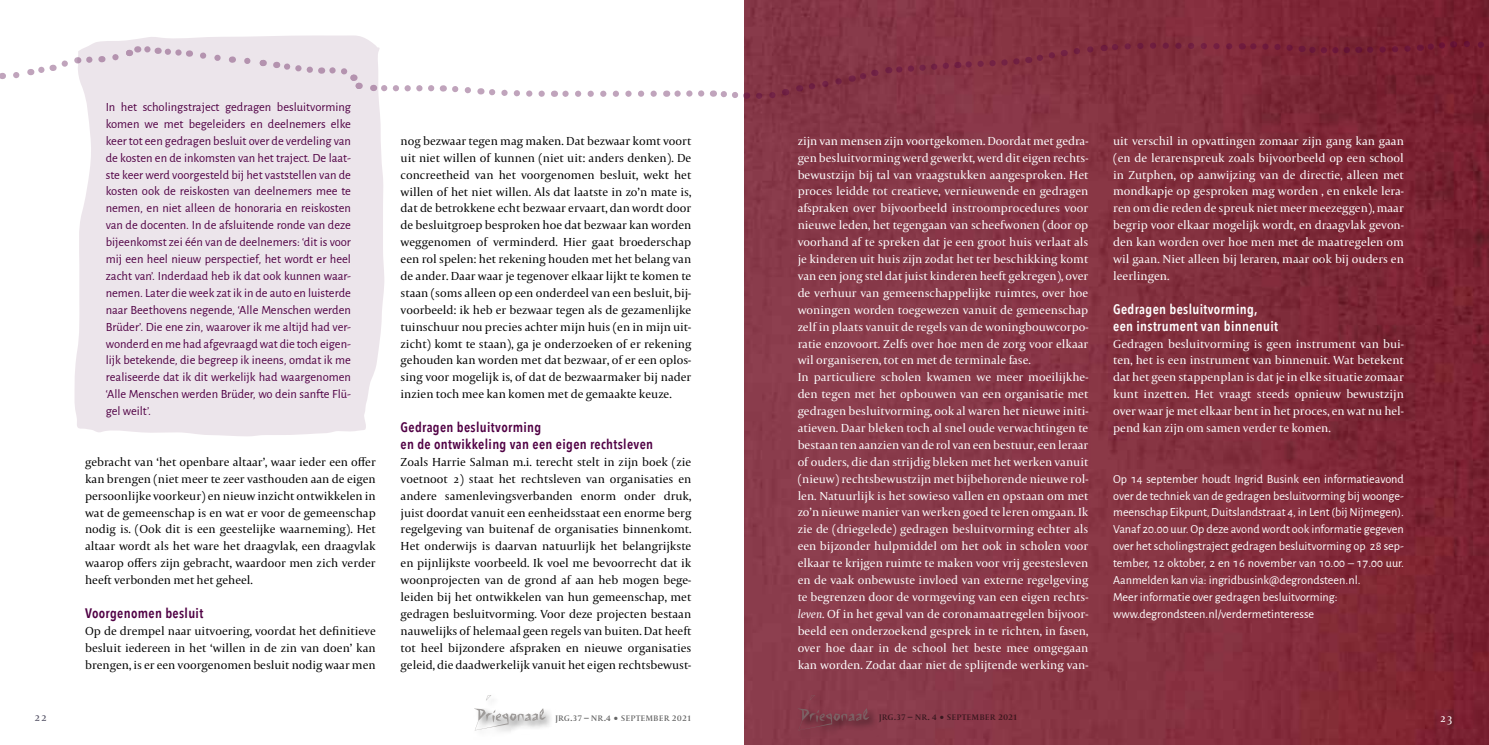
<style>
.page{position:relative;width:1489px;height:745px;background:#fff}
.page>*{position:absolute;margin:0;border:0;box-sizing:border-box;transform-origin:0 0}
.t1{font:600 13.75px/16.9px "Avenir Next Condensed";letter-spacing:.025em;color:#500044}
.t2{font:600 13.75px/16.9px "Avenir Next Condensed";letter-spacing:.025em;color:#fff}
.t3{font:12.5px/16.9px "Alegreya Sans";color:#500044;text-align:justify}
.t4{font:12.25px/16.9px "Capitolium 2";color:#fff;text-align:justify}
.t5{font:12.25px/16.9px "Capitolium 2";color:#000;text-align:justify}
.t6{font:12.25px/16.9px "Alegreya Sans";color:#fff}
.t7{font:12.25px "Capitolium 2";color:#565467}
.t8{font:11.25px "Capitolium 2";color:#000}
.s1{font-style:italic}
.s2{font-weight:700}
</style>
<div class="page">
<img style="left:745px;top:0;width:743px;height:744px">
<svg style="left:486px;top:695px;width:5px;height:5px"></svg>
<svg style="left:474px;top:708px;width:72px;height:22px"></svg>
<div style="left:795px;top:692px;width:84px;height:47px;background:#8a3c4c"></div>
<svg style="left:798px;top:708px;width:71px;height:22px"></svg>
<div style="left:74px;top:35px;width:310px;height:401px;background:#ece5eb"></div>
<svg style="left:1241px;top:40px;width:248px;height:16px"></svg>
<svg style="left:1103px;top:40px;width:132px;height:14px"></svg>
<svg style="left:554px;top:42px;width:543px;height:58px"></svg>
<svg style="left:480px;top:88px;width:65px;height:9px"></svg>
<svg style="left:232px;top:53px;width:239px;height:44px"></svg>
<svg style="left:29px;top:43px;width:196px;height:35px"></svg>
<svg style="left:0;top:72px;width:20px;height:7px"></svg>
<p class="t3" style="left:106px;top:98px;width:247px">In het scholingstraject gedragen besluitvorming komen we met begeleiders en deelnemers elke keer tot een gedragen besluit over de verdeling van de kosten en de inkomsten van het traject. De laat&shy;ste keer werd voorgesteld bij het vaststellen van de kosten ook de reiskosten van deelnemers mee te nemen, en niet alleen de honoraria en reiskosten van de docenten. In de afsluitende ronde van deze bijeenkomst zei één van de deelnemers: ‘dit is voor mij een heel nieuw perspectief, het wordt er heel zacht van’. Inderdaad heb ik dat ook kunnen waar&shy;nemen. Later die week zat ik in de auto en luisterde naar Beethovens negende, ‘Alle Menschen werden Brüder’. Die ene zin, waarover ik me altijd had ver&shy;wonderd en me had afgevraagd wat die toch eigen&shy;lijk betekende, die begreep ik ineens, omdat ik me realiseerde dat ik dit werkelijk had waargenomen ‘Alle Menschen werden Brüder, wo dein sanfte Flü&shy;gel weilt’.</p>
<p class="t5" style="left:85px;top:452px;width:292px">gebracht van ‘het openbare altaar’, waar ieder een offer kan brengen (niet meer te zeer vasthouden aan de eigen persoonlijke voorkeur) en nieuw inzicht ontwikkelen in wat de gemeenschap is en wat er voor de gemeenschap nodig is. (Ook dit is een geestelijke waarneming). Het altaar wordt als het ware het draagvlak, een draagvlak waarop offers zijn gebracht, waardoor men zich verder heeft verbonden met het geheel.</p>
<p class="t1" style="left:85px;top:603px;width:120px">Voorgenomen besluit</p>
<p class="t5" style="left:85px;top:621px;width:292px">Op de drempel naar uitvoering, voordat het definitieve besluit iedereen in het ‘willen in de zin van doen’ kan brengen, is er een voorgenomen besluit nodig waar men</p>
<p class="t5" style="left:400px;top:132px;width:292px">nog bezwaar tegen mag maken. Dat bezwaar komt voort uit niet willen of kunnen (niet uit: anders denken). De concreetheid van het voorgenomen besluit, wekt het willen of het niet willen. Als dat laatste in zo’n mate is, dat de betrokkene echt bezwaar ervaart, dan wordt door de besluitgroep besproken hoe dat bezwaar kan worden weggenomen of verminderd. Hier gaat broederschap een rol spelen: het rekening houden met het belang van de ander. Daar waar je tegenover elkaar lijkt te komen te staan (soms alleen op een onderdeel van een besluit, bij&shy;voorbeeld: ik heb er bezwaar tegen als de gezamenlijke tuinschuur nou precies achter mijn huis (en in mijn uit&shy;zicht) komt te staan), ga je onderzoeken of er rekening gehouden kan worden met dat bezwaar, of er een oplos&shy;sing voor mogelijk is, of dat de bezwaarmaker bij nader inzien toch mee kan komen met de gemaakte keuze.</p>
<p class="t1" style="left:400px;top:418px;width:254px">Gedragen besluitvorming<br>en de ontwikkeling van een eigen rechtsleven</p>
<p class="t5" style="left:400px;top:452px;width:292px">Zoals Harrie Salman m.i. terecht stelt in zijn boek (zie voetnoot 2) staat het rechtsleven van organisaties en andere samenlevingsverbanden enorm onder druk, juist doordat vanuit een eenheidsstaat een enorme berg regelgeving van buitenaf de organisaties binnenkomt.<br>Het onderwijs is daarvan natuurlijk het belangrijkste en pijnlijkste voorbeeld. Ik voel me bevoorrecht dat ik woonprojecten van de grond af aan heb mogen bege&shy;leiden bij het ontwikkelen van hun gemeenschap, met gedragen besluitvorming. Voor deze projecten bestaan nauwelijks of helemaal geen regels van buiten. Dat heeft tot heel bijzondere afspraken en nieuwe organisaties geleid, die daadwerkelijk vanuit het eigen rechtsbewust-</p>
<p class="t4" style="left:797px;top:132px;width:292px;text-align:left">zijn van mensen zijn voortgekomen. Doordat met gedra&shy;gen besluitvorming werd gewerkt, werd dit eigen rechts&shy;bewustzijn bij tal van vraagstukken aangesproken. Het proces leidde tot creatieve, vernieuwende en gedragen afspraken over bijvoorbeeld instroomprocedures voor nieuwe leden, het tegengaan van scheefwonen (door op voorhand af te spreken dat je een groot huis verlaat als je kinderen uit huis zijn zodat het ter beschikking komt van een jong stel dat juist kinderen heeft gekregen), over de verhuur van gemeenschappelijke ruimtes, over hoe woningen worden toegewezen vanuit de gemeenschap zelf in plaats vanuit de regels van de woningbouwcorpo&shy;ratie enzovoort. Zelfs over hoe men de zorg voor elkaar wil organiseren, tot en met de terminale fase.<br>In particuliere scholen kwamen we meer moeilijkhe&shy;den tegen met het opbouwen van een organisatie met gedragen besluitvorming, ook al waren het nieuwe initi&shy;atieven. Daar bleken toch al snel oude verwachtingen te bestaan ten aanzien van de rol van een bestuur, een leraar of ouders, die dan strijdig bleken met het werken vanuit (nieuw) rechtsbewustzijn met bijbehorende nieuwe rol&shy;len. Natuurlijk is het sowieso vallen en opstaan om met zo’n nieuwe manier van werken goed te leren omgaan. Ik zie de (driegelede) gedragen besluitvorming echter als een bijzonder hulpmiddel om het ook in scholen voor elkaar te krijgen ruimte te maken voor vrij geestesleven en de vaak onbewuste invloed van externe regelgeving te begrenzen door de vormgeving van een eigen rechts&shy;<span class="s1">leven</span>. Of in het geval van de coronamaatregelen bijvoor&shy;beeld een onderzoekend gesprek in te richten, in fasen, over hoe daar in de school het beste mee omgegaan kan worden. Zodat daar niet de splijtende werking van-</p>
<p class="t4" style="left:1113px;top:132px;width:292px">uit verschil in opvattingen zomaar zijn gang kan gaan (en de lerarenspreuk zoals bijvoorbeeld op een school in Zutphen, op aanwijzing van de directie, alleen met mondkapje op gesproken mag worden , en enkele lera&shy;ren om die reden de spreuk niet meer meezeggen), maar begrip voor elkaar mogelijk wordt, en draagvlak gevon&shy;den kan worden over hoe men met de maatregelen om wil gaan. Niet alleen bij leraren, maar ook bij ouders en leerlingen.</p>
<p class="t2" style="left:1113px;top:300px;width:166px">Gedragen besluitvorming, een instrument van binnenuit</p>
<p class="t4" style="left:1113px;top:334px;width:292px">Gedragen besluitvorming is geen instrument van bui&shy;ten, het is een instrument van binnenuit. Wat betekent dat het geen stappenplan is dat je in elke situatie zomaar kunt inzetten. Het vraagt steeds opnieuw bewustzijn over waar je met elkaar bent in het proces, en wat nu hel&shy;pend kan zijn om samen verder te komen.</p>
<p class="t6" style="left:1113px;top:469px;width:292px">Op 14 september houdt Ingrid Busink een informatieavond over de techniek van de gedragen besluitvorming bij woonge&shy;meenschap Eikpunt, Duitslandstraat 4, in Lent (bij Nijmegen).<br>Vanaf 20.00 uur. Op deze avond wordt ook informatie gegeven over het scholingstraject gedragen besluitvorming op 28 sep&shy;tember, 12 oktober, 2 en 16 november van 10.00 – 17.00 uur.<br>Aanmelden kan via: ingridbusink@degrondsteen.nl.<br>Meer informatie over gedragen besluitvorming: www.degrondsteen.nl/verdermetinteresse</p>
<p class="t7" style="left:34px;top:708px;width:15px">22</p>
<p class="t8" style="left:555px;top:709px;width:138px">jrg.37 <span class="s2">–</span> nr.4 <span class="s2">•</span> september 2021</p>
<p class="t8" style="left:878px;top:708px;width:140px">jrg.37 <span class="s2">–</span> nr. 4 <span class="s2">•</span> september 2021</p>
<p class="t4" style="left:1439px;top:709px;width:15px">23</p>
</div>
